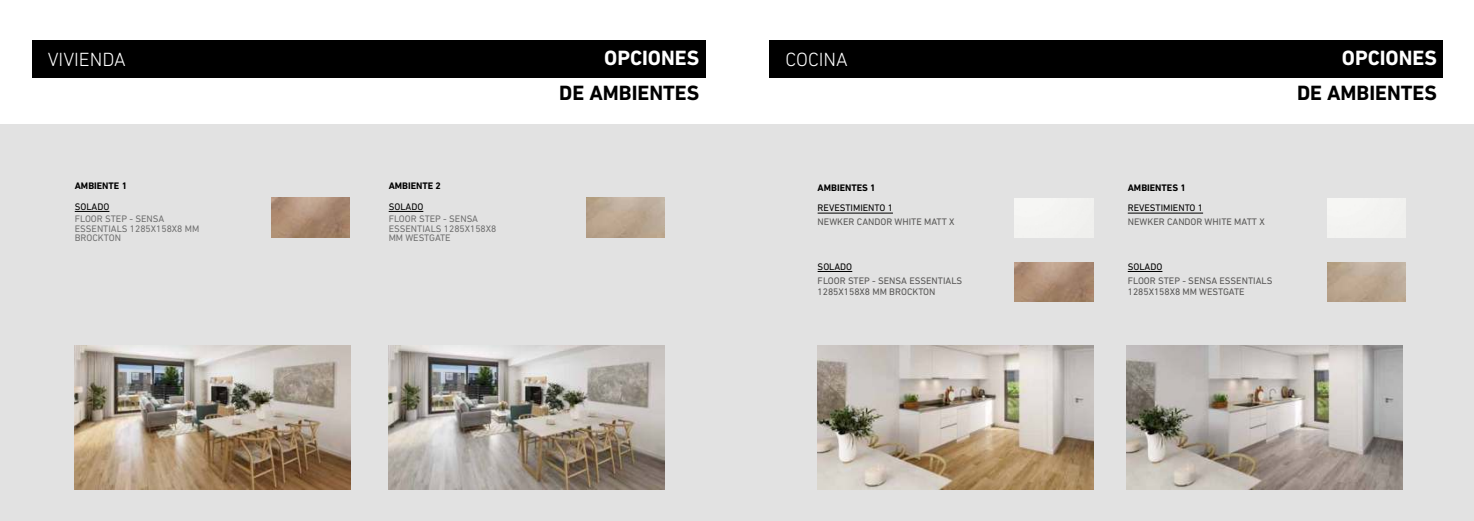
<style>
.page{position:relative;width:1474px;height:521px;background:#fff}
.page>*{position:absolute;margin:0;border:0;box-sizing:border-box;transform-origin:0 0}
.t1{font:700 21px/34.1px "DIN Next LT Pro";color:#000;text-align:right}
.t2{font:300 19.43px "DIN Next LT Pro";color:#fff}
.t3{font:9.62px/11.5px "DIN Next LT Pro";color:#585756}
.t4{font:9.62px/9.6px "DIN Next LT Pro";color:#707070}
.t5{font:9.62px "DIN Next LT Pro";color:#000}
.t6{font:700 9.62px "DIN Next LT Pro";color:#000}
.s1{color:#fff}
</style>
<div class="page">
<div style="left:32px;top:40px;width:673px;height:38px;background:#000"></div>
<div style="left:0;top:124px;width:737px;height:397px;background:#e2e2e2"></div>
<img style="left:389px;top:345px;width:275px;height:144px">
<hr style="left:75px;top:211px;width:34px;height:1px;background:#000">
<hr style="left:389px;top:211px;width:34px;height:1px;background:#000">
<div style="left:737px;top:124px;width:736px;height:397px;background:#e2e2e2"></div>
<hr style="left:817px;top:213px;width:76px;height:1px;background:#000">
<hr style="left:817px;top:271px;width:35px;height:1px;background:#000">
<img style="left:271px;top:198px;width:79px;height:39px">
<div style="left:1327px;top:198px;width:78px;height:39px;background:#f3f3f1"></div>
<div style="left:769px;top:40px;width:674px;height:38px;background:#000"></div>
<img style="left:75px;top:345px;width:275px;height:144px">
<hr style="left:1127px;top:213px;width:76px;height:1px;background:#000">
<hr style="left:1127px;top:271px;width:35px;height:1px;background:#000">
<img style="left:1015px;top:263px;width:78px;height:39px">
<div style="left:1015px;top:198px;width:78px;height:39px;background:#f3f3f1"></div>
<img style="left:1126px;top:345px;width:276px;height:144px">
<img style="left:817px;top:345px;width:276px;height:144px">
<h2 class="t2" style="left:48px;top:49px;width:80px">VIVIENDA</h2>
<p class="t6" style="left:75px;top:181px;width:54px">AMBIENTE 1</p>
<p class="t6" style="left:389px;top:181px;width:54px">AMBIENTE 2</p>
<p class="t5" style="left:75px;top:201px;width:36px">SOLADO</p>
<p class="t4" style="left:75px;top:214px;width:126px">FLOOR STEP - SENSA<br>ESSENTIALS 1285X158X8 MM<br>BROCKTON</p>
<p class="t5" style="left:389px;top:201px;width:36px">SOLADO</p>
<p class="t4" style="left:389px;top:214px;width:109px">FLOOR STEP - SENSA<br>ESSENTIALS 1285X158X8<br>MM WESTGATE</p>
<h1 class="t1" style="left:529px;top:41px;width:171px"><span class="s1">OPCIONES<br>DE</span> DE AMBIENTES</h1>
<h2 class="t2" style="left:785px;top:49px;width:64px">COCINA</h2>
<p class="t6" style="left:817px;top:182px;width:59px">AMBIENTES 1</p>
<p class="t5" style="left:817px;top:203px;width:77px">REVESTIMIENTO 1</p>
<p class="t3" style="left:817px;top:216px;width:138px">NEWKER CANDOR WHITE MATT X</p>
<p class="t5" style="left:817px;top:261px;width:36px">SOLADO</p>
<p class="t3" style="left:817px;top:275px;width:146px">FLOOR STEP - SENSA ESSENTIALS<br>1285X158X8 MM BROCKTON</p>
<h1 class="t1" style="left:1266px;top:41px;width:171px"><span class="s1">OPCIONES<br>DE</span> DE AMBIENTES</h1>
<p class="t6" style="left:1127px;top:182px;width:59px">AMBIENTES 1</p>
<p class="t5" style="left:1127px;top:203px;width:77px">REVESTIMIENTO 1</p>
<p class="t3" style="left:1127px;top:216px;width:138px">NEWKER CANDOR WHITE MATT X</p>
<p class="t5" style="left:1127px;top:261px;width:36px">SOLADO</p>
<p class="t3" style="left:1127px;top:275px;width:146px">FLOOR STEP - SENSA ESSENTIALS<br>1285X158X8 MM WESTGATE</p>
</div>
